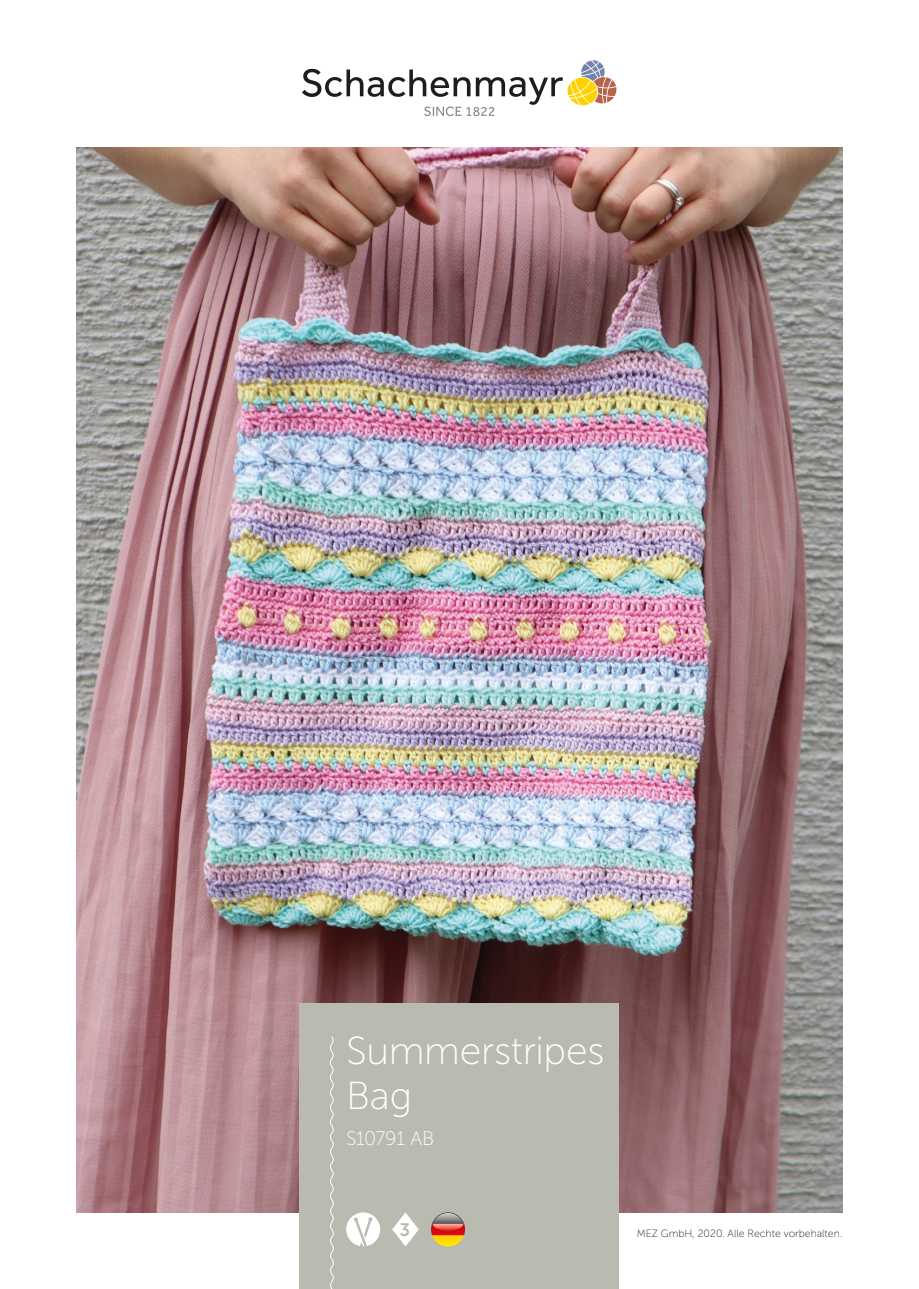
<style>
.page{position:relative;width:919px;height:1289px;background:#fff}
.page>*{position:absolute;margin:0;border:0;box-sizing:border-box;transform-origin:0 0}
.t1{font:39px/45px "Museo Sans 100";letter-spacing:-.01em;color:#fff}
.t2{font:19.5px "Museo Sans 100";letter-spacing:-.02em;color:#fff}
.t3{font:18px "Museo Sans 700";color:#babbb0}
.t4{font:10.5px "Museo Sans 100";color:#1d1d1b}
</style>
<div class="page">
<svg style="left:302px;top:60px;width:314px;height:56px"></svg>
<img style="left:77px;top:148px;width:765px;height:1064px">
<div style="left:300px;top:1003px;width:319px;height:285px;background:#babbb0"></div>
<svg style="left:330px;top:1036px;width:4px;height:252px"></svg>
<svg style="left:392px;top:1212px;width:26px;height:34px"></svg>
<svg style="left:346px;top:1212px;width:34px;height:34px"></svg>
<svg style="left:431px;top:1212px;width:34px;height:34px"></svg>
<h1 class="t1" style="left:346px;top:1028px;width:260px">Summerstripes<br>Bag</h1>
<h2 class="t2" style="left:346px;top:1127px;width:89px">S10791 AB</h2>
<h3 class="t3" style="left:400px;top:1219px;width:12px">3</h3>
<p class="t4" style="left:637px;top:1228px;width:207px">MEZ GmbH, 2020. Alle Rechte vorbehalten.</p>
</div>
